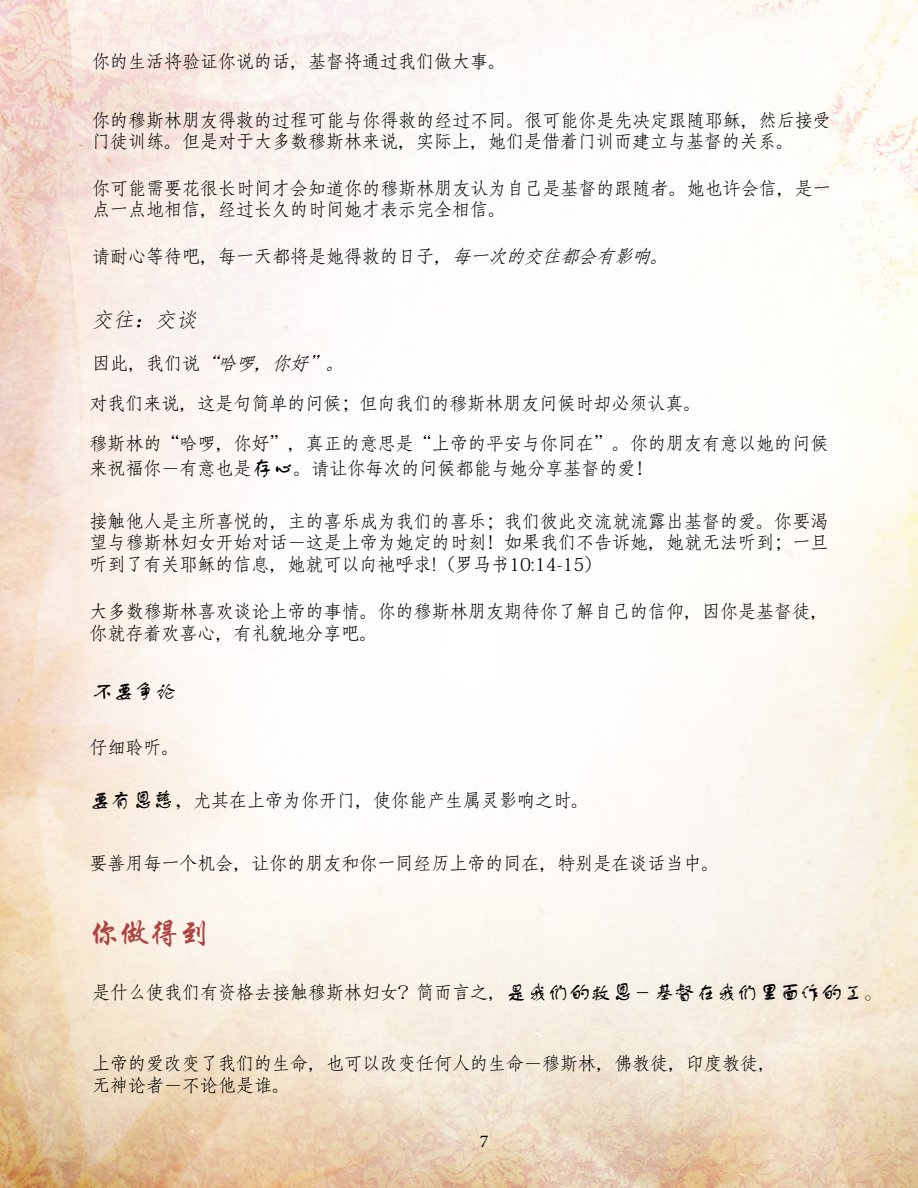
<style>
.page{position:relative;width:918px;height:1188px;background:#fff}
.page>*{position:absolute;margin:0;border:0;box-sizing:border-box;transform-origin:0 0}
.t1{font:700 30px "ST Xingkai SC";color:#ae4343}
.t2{font:italic 21px "Fang Song";color:#000}
.t3{font:21px "FZSTK GBK1 0";color:#000}
.t4{font:18px/21.6px "Adobe Fangsong Std";color:#000}
.t5{font:italic 18px "Adobe Fangsong Std";color:#000}
.t6{font:18px "Minion Pro";color:#000}
.s1{font-style:italic}
.s2{font-style:normal}
.s3{font-family:"FZSTK GBK1 0";font-size:21px}
.s4{font-family:"FZSTK GBK1 0";font-size:19.5px}
</style>
<div class="page">
<img style="left:0;top:0;width:918px;height:1188px">
<p class="t4" style="left:92px;top:51px;width:415px">你的生活将验证你说的话，基督将通过我们做大事。</p>
<p class="t4" style="left:92px;top:109px;width:740px">你的穆斯林朋友得救的过程可能与你得救的经过不同。很可能你是先决定跟随耶稣，然后接受门徒训练。但是对于大多数穆斯林来说，实际上，她们是借着门训而建立与基督的关系。</p>
<p class="t4" style="left:92px;top:178px;width:740px">你可能需要花很长时间才会知道你的穆斯林朋友认为自己是基督的跟随者。她也许会信，是一点一点地相信，经过长久的时间她才表示完全相信。</p>
<p class="t4" style="left:92px;top:246px;width:584px">请耐心等待吧，每一天都将是她得救的日子，<span class="s1">每一次的交往都会有影响。</span></p>
<p class="t2" style="left:92px;top:309px;width:110px">交往：交谈</p>
<p class="t5" style="left:92px;top:353px;width:260px"><span class="s2">因此，我们说</span> “哈啰，你好”。</p>
<p class="t4" style="left:90px;top:393px;width:614px">对我们来说，这是句简单的问候；但向我们的穆斯林朋友问候时却必须认真。</p>
<p class="t4" style="left:90px;top:431px;width:740px;line-height:25.2px">穆斯林的“哈啰，你好”，真正的意思是“上帝的平安与你同在”。你的朋友有意以她的问候来祝福你－有意也是<span class="s3">存心</span>。请让你每次的问候都能与她分享基督的爱！</p>
<p class="t4" style="left:90px;top:510px;width:740px;text-align:justify">接触他人是主所喜悦的，主的喜乐成为我们的喜乐；我们彼此交流就流露出基督的爱。你要渴望与穆斯林妇女开始对话－这是上帝为她定的时刻！如果我们不告诉她，她就无法听到；一旦听到了有关耶稣的信息，她就可以向祂呼求!（罗马书10:14-15）</p>
<p class="t4" style="left:90px;top:601px;width:740px">大多数穆斯林喜欢谈论上帝的事情。你的穆斯林朋友期待你了解自己的信仰，因你是基督徒，你就存着欢喜心，有礼貌地分享吧。</p>
<p class="t3" style="left:92px;top:679px;width:85px">不要争论</p>
<p class="t4" style="left:90px;top:736px;width:91px">仔细聆听。</p>
<p class="t4" style="left:90px;top:790px;width:501px"><span class="s3">要有恩慈</span><span class="s4">，</span>尤其在上帝为你开门，使你能产生属灵影响之时。</p>
<p class="t4" style="left:90px;top:853px;width:632px">要善用每一个机会，让你的朋友和你一同经历上帝的同在，特别是在谈话当中。</p>
<h1 class="t1" style="left:90px;top:914px;width:121px">你做得到</h1>
<p class="t4" style="left:92px;top:982px;width:792px">是什么使我们有资格去接触穆斯林妇女？简而言之，<span class="s3">是我们的救恩－基督在我们里面作的工</span><span class="s4">。</span></p>
<p class="t4" style="left:92px;top:1053px;width:686px">上帝的爱改变了我们的生命，也可以改变任何人的生命－穆斯林，佛教徒，印度教徒，无神论者－不论他是谁。</p>
<p class="t6" style="left:480px;top:1129px;width:10px">7</p>
</div>
